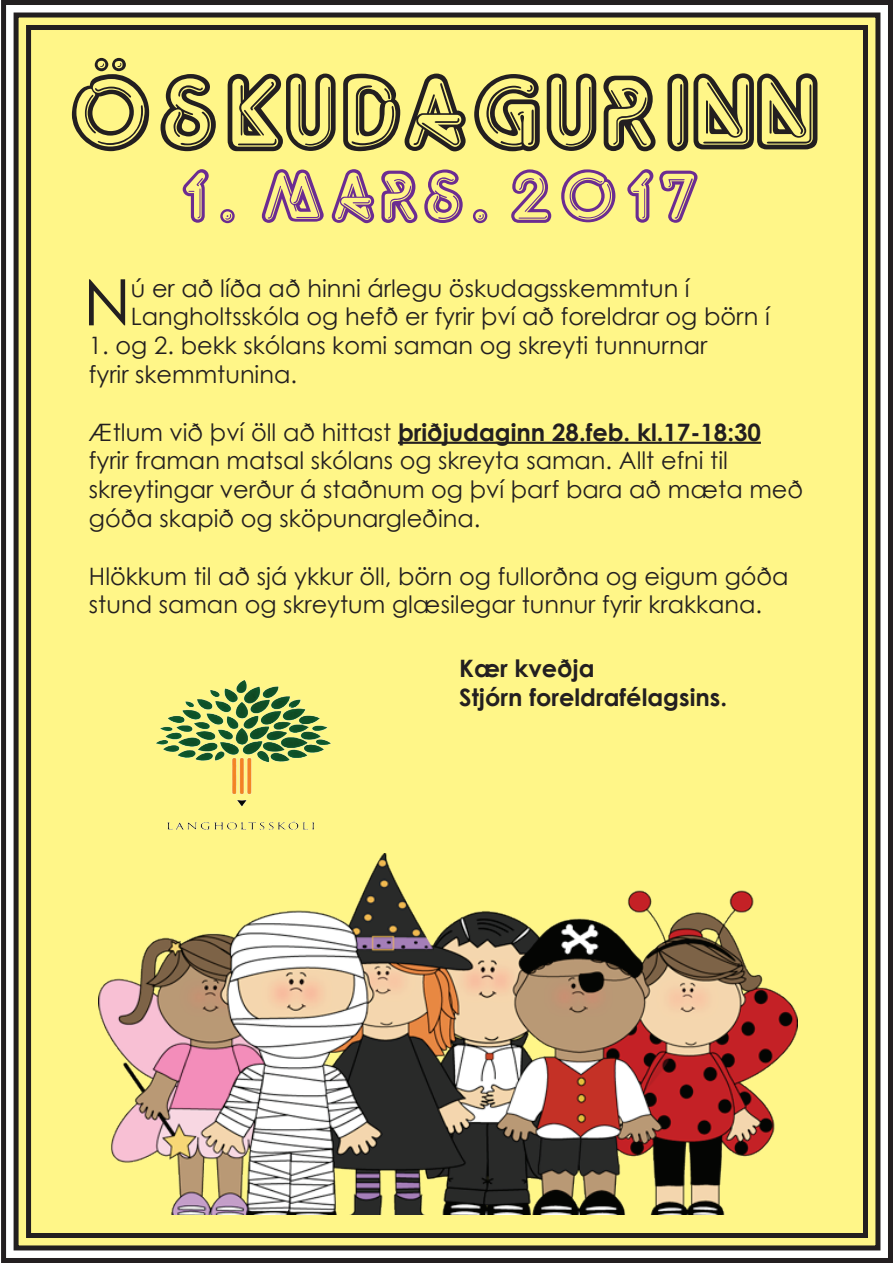
<style>
.page{position:relative;width:893px;height:1263px;background:#fff}
.page>*{position:absolute;margin:0;border:0;box-sizing:border-box;transform-origin:0 0}
.t1{font:110.4px "Neon Lights";color:#231f20}
.t2{font:76.5px "Neon Lights";color:#6c2c91}
.t3{font:64.05px "Century Gothic";color:#231f20}
.t4{font:24px/28.8px "Century Gothic";color:#231f20}
.t5{font:700 24px/28.8px "Century Gothic";color:#231f20}
.s1{font-weight:700}
</style>
<div class="page">
<div style="left:1px;top:0;width:892px;height:1263px;background:#fff688"></div>
<div style="left:14px;top:13px;width:866px;height:1237px;border:5px solid #231f20"></div>
<div style="left:26px;top:25px;width:842px;height:1213px;border:5px solid #231f20"></div>
<hr style="left:398px;top:442px;width:363px;height:2px;background:#231f20">
<img style="left:99px;top:854px;width:699px;height:360px">
<img style="left:140px;top:656px;width:207px;height:180px">
<h1 class="t1" style="left:74px;top:73px;width:748px">ÖSKUDAGURINN</h1>
<h2 class="t2" style="left:183px;top:169px;width:524px">1. MARS. 2017</h2>
<h3 class="t3" style="left:83px;top:261px;width:49px">N</h3>
<p class="t4" style="left:131px;top:273px;width:641px">ú er að líða að hinni árlegu öskudagsskemmtun í<br>Langholtsskóla og hefð er fyrir því að foreldrar og börn í</p>
<p class="t4" style="left:89px;top:330px;width:620px">1. og 2. bekk skólans komi saman og skreyti tunnurnar fyrir skemmtunina.</p>
<p class="t4" style="left:89px;top:417px;width:716px">Ætlum við því öll að hittast <span class="s1">þriðjudaginn 28.feb. kl.17-18:30 </span>fyrir framan matsal skólans og skreyta saman. Allt efni til skreytingar verður á staðnum og því þarf bara að mæta með góða skapið og sköpunargleðina.</p>
<p class="t4" style="left:89px;top:561px;width:701px">Hlökkum til að sjá ykkur öll, börn og fullorðna og eigum góða stund saman og skreytum glæsilegar tunnur fyrir krakkana.</p>
<p class="t5" style="left:459px;top:653px;width:269px">Kær kveðja<br>Stjórn foreldrafélagsins.</p>
</div>
